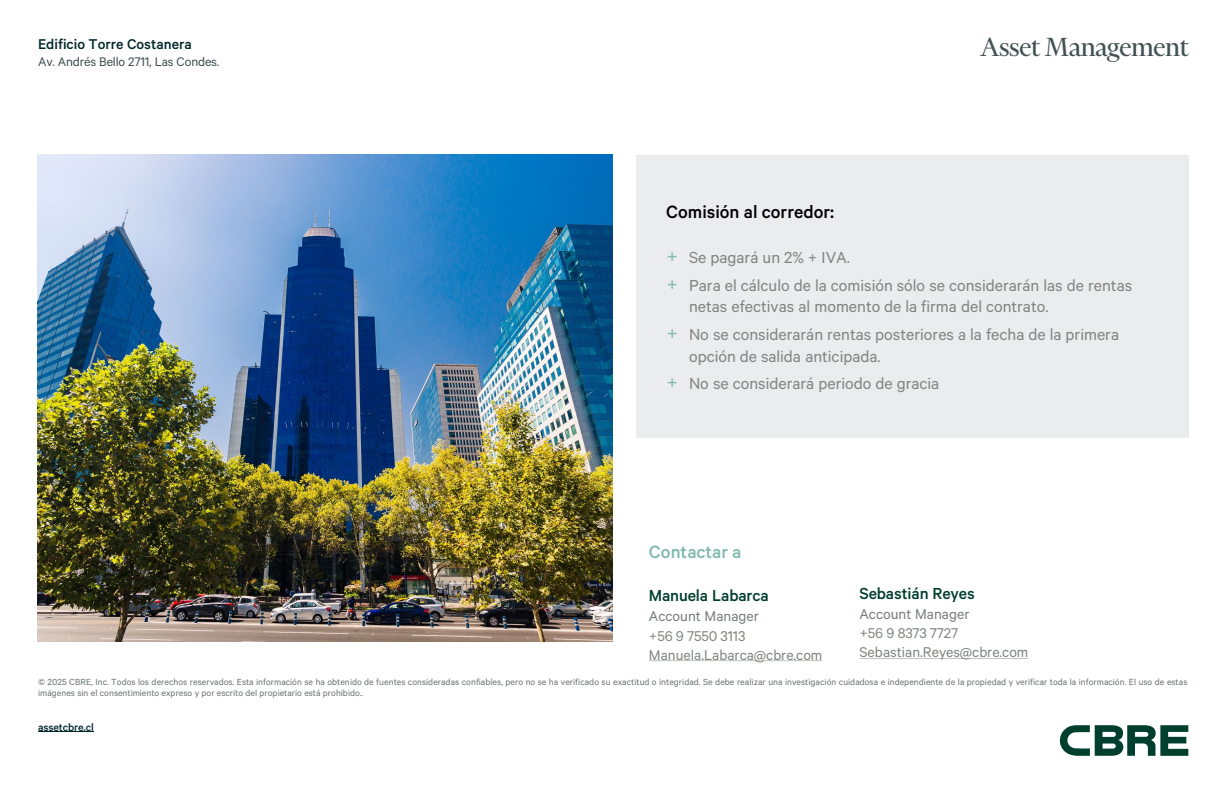
<style>
.page{position:relative;width:1224px;height:792px;background:#fff}
.page>*{position:absolute;margin:0;border:0;box-sizing:border-box;transform-origin:0 0}
.t1{font:30px "Financier Display";letter-spacing:-.01em;color:#435254}
.t2{font:500 20px "Calibre";color:#000}
.t3{font:500 20px "Calibre";color:#80bbad}
.t4{font:18px/21.6px "Calibre";color:#808580}
.t5{font:500 18px "Calibre";letter-spacing:-.005em;color:#003d2b}
.t6{font:16px/19.2px "Calibre";color:#7f8480}
.t7{font:500 16px "Calibre";color:#00262b}
.t8{font:14px "Calibre";letter-spacing:-.01em;color:#3c4e51}
.t9{font:500 12px "Calibre";letter-spacing:-.01em;color:#00262b}
.t10{font:10px/11px "Calibre";letter-spacing:.005em;color:#697376}
.s1{font-size:21.6px;color:#81bbad}
.s2{color:#757e7b}
.s3{color:#808580}
</style>
<div class="page">
<div style="left:636px;top:155px;width:553px;height:283px;background:#eaeced"></div>
<hr style="left:38px;top:732px;width:56px;height:1px;background:#00262b">
<svg style="left:1060px;top:725px;width:128px;height:31px"></svg>
<svg style="left:859px;top:658px;width:169px;height:1px"></svg>
<img style="left:38px;top:155px;width:575px;height:487px">
<p class="t7" style="left:38px;top:34px;width:155px">Edificio Torre Costanera</p>
<p class="t8" style="left:38px;top:54px;width:183px">Av. Andrés Bello 2711, Las Condes.</p>
<p class="t1" style="left:980px;top:31px;width:210px">Asset Management</p>
<p class="t2" style="left:666px;top:200px;width:170px">Comisión al corredor:</p>
<p class="t4" style="left:667px;top:246px;width:185px"><span class="s1">+</span> Se pagará un 2% + IVA.</p>
<p class="t4" style="left:689px;top:274px;width:445px;text-indent:-22px"><span class="s1">+</span> Para el cálculo de la comisión sólo se considerarán las de rentas netas efectivas al momento de la firma del contrato.</p>
<p class="t4" style="left:689px;top:323px;width:432px;text-indent:-22px"><span class="s1">+</span> No se considerarán rentas posteriores a la fecha de la primera opción de salida anticipada.</p>
<p class="t4" style="left:667px;top:372px;width:274px"><span class="s1">+</span> No se considerará periodo de gracia</p>
<p class="t3" style="left:649px;top:540px;width:94px">Contactar a</p>
<p class="t5" style="left:649px;top:585px;width:121px">Manuela Labarca</p>
<p class="t6" style="left:649px;top:606px;width:175px"><span class="s2">Account Manager<br></span><span class="s3">+56 9 7550 3113<br></span>Manuela.Labarca@cbre.com</p>
<p class="t5" style="left:859px;top:583px;width:117px">Sebastián Reyes</p>
<p class="t6" style="left:859px;top:604px;width:170px"><span class="s2">Account Manager<br></span><span class="s3">+56 9 8373 7727<br></span>Sebastian.Reyes@cbre.com</p>
<p class="t10" style="left:38px;top:676px;width:1151px">© 2025 CBRE, Inc. Todos los derechos reservados. Esta información se ha obtenido de fuentes consideradas confiables, pero no se ha verificado su exactitud o integridad. Se debe realizar una investigación cuidadosa e independiente de la propiedad y verificar toda la información. El uso de estas imágenes sin el consentimiento expreso y por escrito del propietario está prohibido..</p>
<p class="t9" style="left:38px;top:720px;width:57px">assetcbre.cl</p>
</div>
